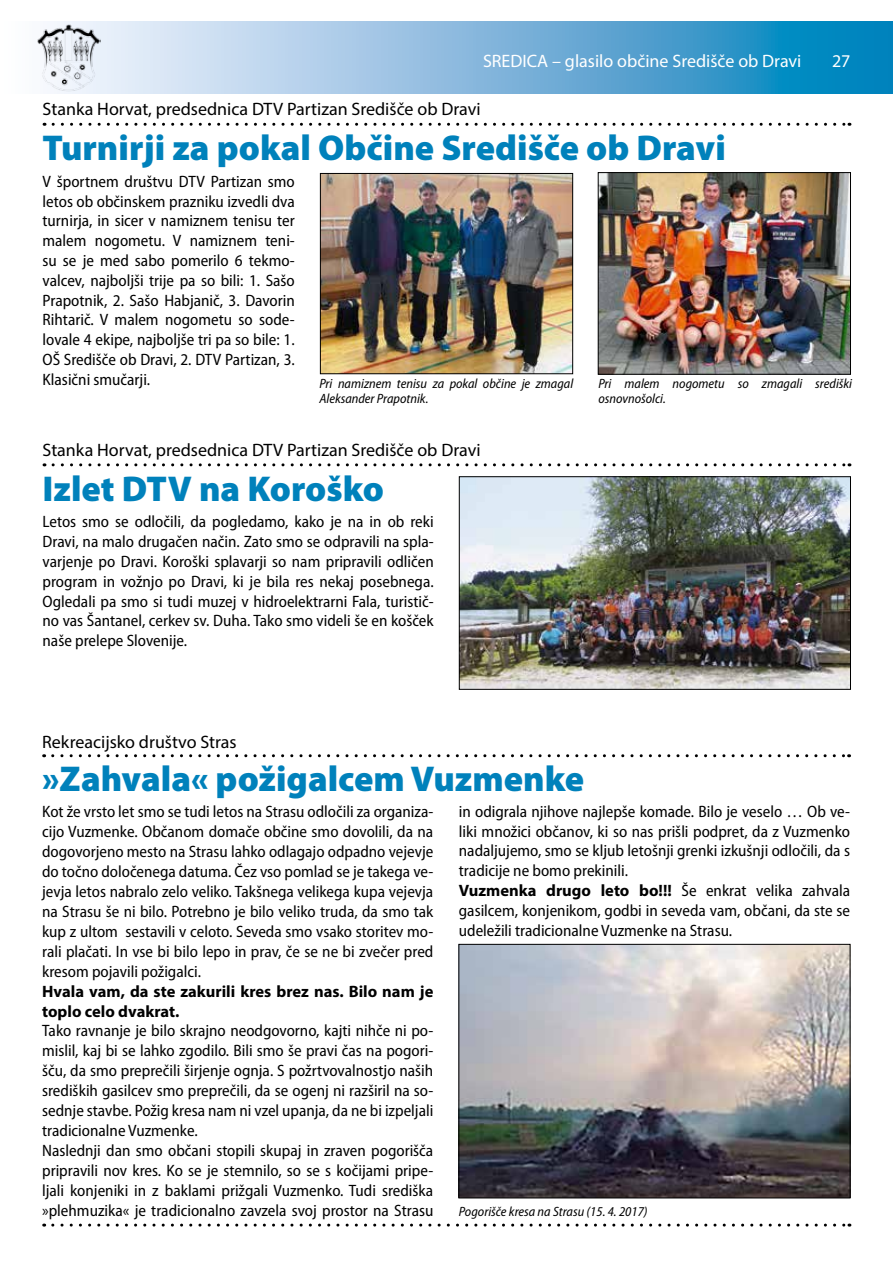
<style>
.page{position:relative;width:893px;height:1263px;background:#fff}
.page>*{position:absolute;margin:0;border:0;box-sizing:border-box;transform-origin:0 0}
.t1{font:900 36px "Myriad Pro";color:#0081bb}
.t2{font:18px "Myriad Pro";color:#000}
.t3{font:18px "Myriad Pro";color:#fff}
.t4{font:semi-condensed 16.5px/19.8px "Myriad Pro";color:#000;text-align:justify}
.t5{font:700 16.5px/20px "Myriad Pro";color:#000}
.t6{font:italic semi-condensed 13.5px/15px "Myriad Pro";color:#000}
.s1{font-weight:700;font-stretch:normal}
</style>
<div class="page">
<svg style="left:54px;top:21px;width:839px;height:73px;background:#78b5da"></svg>
<img style="left:37px;top:24px;width:64px;height:67px">
<svg style="left:53px;top:1223px;width:797px;height:3px"></svg>
<svg style="left:53px;top:123px;width:797px;height:3px"></svg>
<svg style="left:53px;top:463px;width:797px;height:3px"></svg>
<img style="left:322px;top:175px;width:249px;height:197px">
<div style="left:320px;top:173px;width:253px;height:201px;border:1px solid #000"></div>
<img style="left:600px;top:174px;width:249px;height:199px">
<div style="left:598px;top:172px;width:253px;height:203px;border:1px solid #000"></div>
<img style="left:461px;top:478px;width:388px;height:210px">
<div style="left:459px;top:476px;width:392px;height:214px;border:1px solid #000"></div>
<svg style="left:53px;top:754px;width:797px;height:3px"></svg>
<img style="left:460px;top:946px;width:388px;height:250px">
<div style="left:458px;top:944px;width:392px;height:254px;border:1px solid #000"></div>
<p class="t3" style="left:483px;top:50px;width:320px">SREDICA – glasilo občine Središče ob Dravi</p>
<p class="t3" style="left:832px;top:50px;width:20px">27</p>
<p class="t2" style="left:43px;top:98px;width:439px">Stanka Horvat, predsednica DTV Partizan Središče ob Dravi</p>
<h1 class="t1" style="left:43px;top:128px;width:685px">Turnirji za pokal Občine Središče ob Dravi</h1>
<p class="t4" style="left:43px;top:172px;width:254px">V športnem društvu DTV Partizan smo letos ob občinskem prazniku izvedli dva turnirja, in sicer v namiznem tenisu ter malem nogometu. V namiznem teni&shy;su se je med sabo pomerilo 6 tekmo&shy;valcev, najboljši trije pa so bili: 1. Sašo Prapotnik, 2. Sašo Habjanič, 3. Davorin Rihtarič. V malem nogometu so sode&shy;lovale 4 ekipe, najboljše tri pa so bile: 1.<br>OŠ Središče ob Dravi, 2. DTV Partizan, 3.<br>Klasični smučarji.</p>
<p class="t6" style="left:319px;top:376px;width:255px">Pri namiznem tenisu za pokal občine je zmagal<br>Aleksander Prapotnik.</p>
<p class="t6" style="left:598px;top:376px;width:255px">Pri malem nogometu so zmagali središki osnovnošolci.</p>
<p class="t2" style="left:43px;top:439px;width:439px">Stanka Horvat, predsednica DTV Partizan Središče ob Dravi</p>
<h1 class="t1" style="left:43px;top:468px;width:343px">Izlet DTV na Koroško</h1>
<p class="t4" style="left:43px;top:512px;width:393px">Letos smo se odločili, da pogledamo, kako je na in ob reki Dravi, na malo drugačen način. Zato smo se odpravili na spla&shy;varjenje po Dravi. Koroški splavarji so nam pripravili odličen program in vožnjo po Dravi, ki je bila res nekaj posebnega.<br>Ogledali pa smo si tudi muzej v hidroelektrarni Fala, turistič&shy;no vas Šantanel, cerkev sv. Duha. Tako smo videli še en košček naše prelepe Slovenije.</p>
<p class="t2" style="left:42px;top:731px;width:196px">Rekreacijsko društvo Stras</p>
<h1 class="t1" style="left:42px;top:758px;width:543px">»Zahvala« požigalcem Vuzmenke</h1>
<p class="t4" style="left:42px;top:801px;width:393px">Kot že vrsto let smo se tudi letos na Strasu odločili za organiza&shy;cijo Vuzmenke. Občanom domače občine smo dovolili, da na dogovorjeno mesto na Strasu lahko odlagajo odpadno vejevje do točno določenega datuma. Čez vso pomlad se je takega ve&shy;jevja letos nabralo zelo veliko. Takšnega velikega kupa vejevja na Strasu še ni bilo. Potrebno je bilo veliko truda, da smo tak kup z ultom sestavili v celoto. Seveda smo vsako storitev mo&shy;rali plačati. In vse bi bilo lepo in prav, če se ne bi zvečer pred kresom pojavili požigalci.</p>
<p class="t5" style="left:42px;top:980px;width:393px">Hvala vam, da ste zakurili kres brez nas. Bilo nam je toplo celo dvakrat.</p>
<p class="t4" style="left:42px;top:1021px;width:393px;text-align:left">Tako ravnanje je bilo skrajno neodgovorno, kajti nihče ni po&shy;mislil, kaj bi se lahko zgodilo. Bili smo še pravi čas na pogori&shy;šču, da smo preprečili širjenje ognja. S požrtvovalnostjo naših srediških gasilcev smo preprečili, da se ogenj ni razširil na so&shy;sednje stavbe. Požig kresa nam ni vzel upanja, da ne bi izpeljali tradicionalne Vuzmenke.<br>Naslednji dan smo občani stopili skupaj in zraven pogorišča pripravili nov kres. Ko se je stemnilo, so se s kočijami pripe&shy;ljali konjeniki in z baklami prižgali Vuzmenko. Tudi središka »plehmuzika« je tradicionalno zavzela svoj prostor na Strasu</p>
<p class="t4" style="left:459px;top:802px;width:393px;text-align:left">in odigrala njihove najlepše komade. Bilo je veselo … Ob ve&shy;liki množici občanov, ki so nas prišli podpret, da z Vuzmenko nadaljujemo, smo se kljub letošnji grenki izkušnji odločili, da s tradicije ne bomo prekinili.<br><span class="s1">Vuzmenka drugo leto bo!!!</span> Še enkrat velika zahvala gasilcem, konjenikom, godbi in seveda vam, občani, da ste se udeležili tradicionalne Vuzmenke na Strasu.</p>
<p class="t6" style="left:459px;top:1204px;width:190px">Pogorišče kresa na Strasu (15. 4. 2017)</p>
</div>
